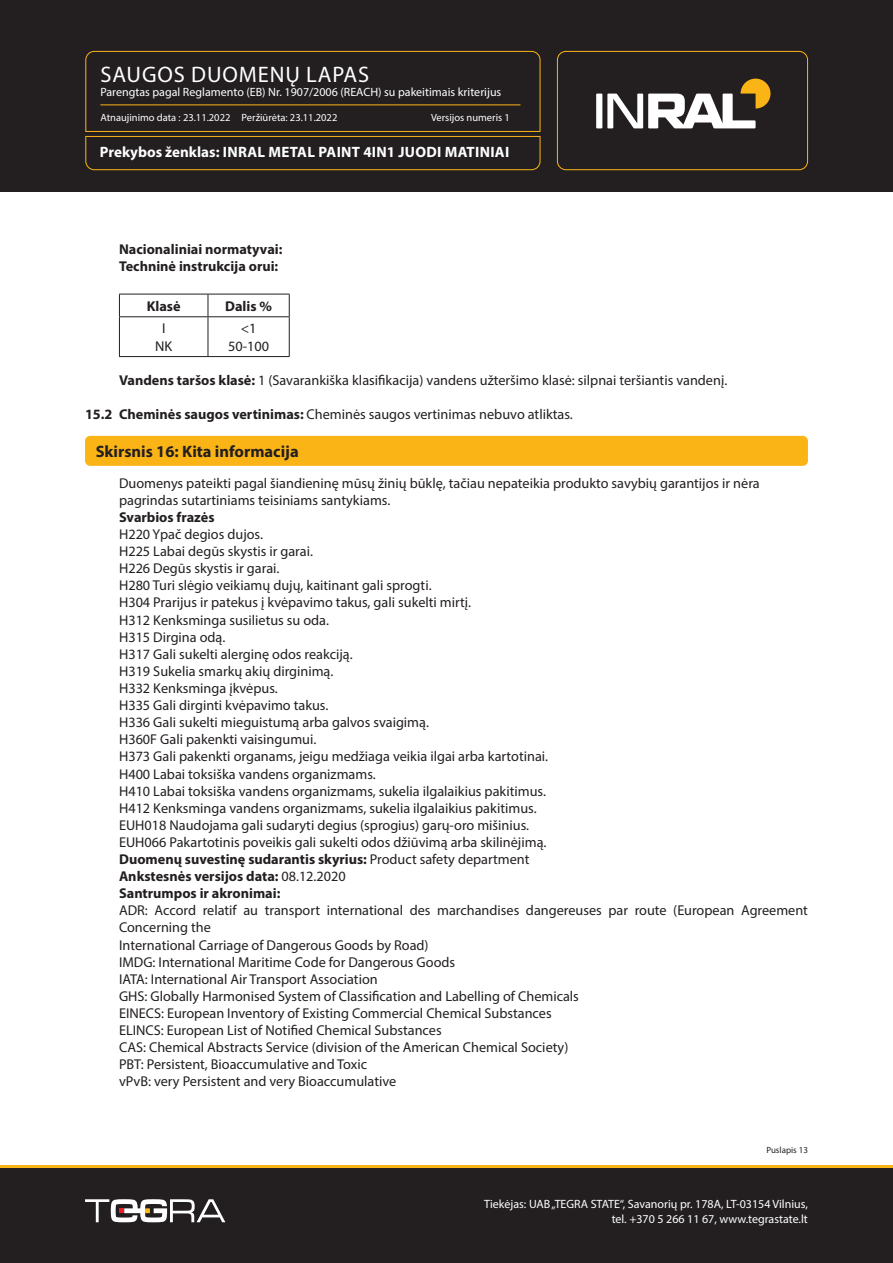
<style>
.page{position:relative;width:893px;height:1263px;background:#fff}
.page>*{position:absolute;margin:0;border:0;box-sizing:border-box;transform-origin:0 0}
.t1{font:22.5px "Myriad Pro";letter-spacing:.04em;color:#fff}
.Skyrius_baltas{font:700 16.5px "Myriad Pro";color:#231f20}
.t2{font:700 15px "Myriad Pro";letter-spacing:.02em;color:#fff}
.Tekstas_paprastas_Bo{font:14.25px/17.1px "Myriad Pro";color:#231f20}
.Tekstas_paprastas_Bo-2{font:700 14.25px "Myriad Pro";color:#231f20}
.Tekstas_paprastas{font:700 14.25px "Myriad Pro";color:#231f20}
.Tekstas_paprastas-2{font:14.25px "Myriad Pro";color:#231f20}
.t3{font:12px/14.4px "Myriad Pro";color:#fff;text-align:right}
.t4{font:10.5px "Myriad Pro";color:#fff}
.t5{font:9px "Myriad Pro";color:#231f20}
.s1{font-weight:700}
.s2{font-weight:400}
</style>
<div class="page">
<div style="left:0;top:1165px;width:893px;height:98px;background:#231f20"></div>
<div style="left:0;top:0;width:893px;height:191px;background:#231f20"></div>
<svg style="left:85px;top:51px;width:456px;height:119px"></svg>
<div style="left:557px;top:51px;width:251px;height:119px;border:1px solid #fbb416;border-radius:9px"></div>
<hr style="left:100px;top:104px;width:420px;height:1px;background:#fbb416">
<svg style="left:85px;top:1199px;width:140px;height:23px"></svg>
<div style="left:596px;top:94px;width:6px;height:34px;background:#fff"></div>
<svg style="left:607px;top:79px;width:163px;height:49px"></svg>
<hr style="left:0;top:1165px;width:893px;height:2px;background:#fbb416">
<hr style="left:119px;top:294px;width:89px;height:1px;background:#231f20">
<svg style="left:119px;top:294px;width:1px;height:22px"></svg>
<hr style="left:208px;top:294px;width:82px;height:1px;background:#231f20">
<svg style="left:208px;top:294px;width:1px;height:22px"></svg>
<svg style="left:289px;top:294px;width:1px;height:22px"></svg>
<hr style="left:119px;top:316px;width:89px;height:1px;background:#231f20">
<hr style="left:119px;top:317px;width:1px;height:39px;background:#231f20">
<hr style="left:208px;top:316px;width:82px;height:1px;background:#231f20">
<hr style="left:208px;top:317px;width:1px;height:39px;background:#231f20">
<hr style="left:289px;top:317px;width:1px;height:39px;background:#231f20">
<hr style="left:119px;top:356px;width:89px;height:1px;background:#231f20">
<hr style="left:208px;top:356px;width:82px;height:1px;background:#231f20">
<div style="left:85px;top:436px;width:723px;height:30px;background:#fbb416;border-radius:5px"></div>
<h1 class="t1" style="left:101px;top:60px;width:270px">SAUGOS DUOMENŲ LAPAS</h1>
<p class="t3" style="left:100px;top:85px;width:402px">Parengtas pagal Reglamento (EB) Nr. 1907/2006 (REACH) su pakeitimais kriterijus</p>
<p class="t4" style="left:100px;top:111px;width:238px">Atnaujinimo data : 23.11.2022 Peržiūrėta: 23.11.2022</p>
<p class="t4" style="left:431px;top:111px;width:80px">Versijos numeris 1</p>
<p class="t2" style="left:100px;top:143px;width:411px">Prekybos ženklas: INRAL METAL PAINT 4IN1 JUODI MATINIAI</p>
<p class="Tekstas_paprastas_Bo-2" style="left:119px;top:239px;width:165px">Nacionaliniai normatyvai:</p>
<p class="Tekstas_paprastas_Bo-2" style="left:119px;top:256px;width:161px">Techninė instrukcija orui:</p>
<p class="Tekstas_paprastas" style="left:147px;top:297px;width:35px">Klasė</p>
<p class="Tekstas_paprastas" style="left:225px;top:297px;width:48px">Dalis %</p>
<p class="Tekstas_paprastas-2" style="left:162px;top:320px;width:5px">I</p>
<p class="Tekstas_paprastas-2" style="left:155px;top:337px;width:19px">NK</p>
<p class="Tekstas_paprastas-2" style="left:241px;top:320px;width:17px">&lt;1</p>
<p class="Tekstas_paprastas-2" style="left:228px;top:337px;width:42px">50-100</p>
<p class="Tekstas_paprastas_Bo" style="left:119px;top:372px;width:610px"><span class="s1">Vandens taršos klasė:</span> 1 (Savarankiška klasifikacija) vandens užteršimo klasė: silpnai teršiantis vandenį.</p>
<p class="Tekstas_paprastas_Bo" style="left:85px;top:406px;width:489px"><span class="s1">15.2 Cheminės saugos vertinimas:</span> Cheminės saugos vertinimas nebuvo atliktas.</p>
<p class="Skyrius_baltas" style="left:96px;top:441px;width:205px">Skirsnis 16: Kita informacija</p>
<p class="Tekstas_paprastas_Bo" style="left:119px;top:474px;width:642px">Duomenys pateikti pagal šiandieninę mūsų žinių būklę, tačiau nepateikia produkto savybių garantijos ir nėra</p>
<p class="Tekstas_paprastas_Bo" style="left:119px;top:491px;width:273px">pagrindas sutartiniams teisiniams santykiams.</p>
<p class="Tekstas_paprastas_Bo-2" style="left:119px;top:508px;width:97px">Svarbios frazės</p>
<p class="Tekstas_paprastas_Bo" style="left:119px;top:525px;width:145px">H220 Ypač degios dujos.</p>
<p class="Tekstas_paprastas_Bo" style="left:119px;top:543px;width:195px">H225 Labai degūs skystis ir garai.</p>
<p class="Tekstas_paprastas_Bo" style="left:119px;top:560px;width:162px">H226 Degūs skystis ir garai.</p>
<p class="Tekstas_paprastas_Bo" style="left:119px;top:577px;width:314px">H280 Turi slėgio veikiamų dujų, kaitinant gali sprogti.</p>
<p class="Tekstas_paprastas_Bo" style="left:119px;top:594px;width:354px">H304 Prarijus ir patekus į kvėpavimo takus, gali sukelti mirtį.</p>
<p class="Tekstas_paprastas_Bo" style="left:119px;top:611px;width:212px">H312 Kenksminga susilietus su oda.</p>
<p class="Tekstas_paprastas_Bo" style="left:119px;top:628px;width:108px">H315 Dirgina odą.</p>
<p class="Tekstas_paprastas_Bo" style="left:119px;top:645px;width:235px">H317 Gali sukelti alerginę odos reakciją.</p>
<p class="Tekstas_paprastas_Bo" style="left:119px;top:662px;width:216px">H319 Sukelia smarkų akių dirginimą.</p>
<p class="Tekstas_paprastas_Bo" style="left:119px;top:679px;width:160px">H332 Kenksminga įkvėpus.</p>
<p class="Tekstas_paprastas_Bo" style="left:119px;top:696px;width:211px">H335 Gali dirginti kvėpavimo takus.</p>
<p class="Tekstas_paprastas_Bo" style="left:119px;top:714px;width:311px">H336 Gali sukelti mieguistumą arba galvos svaigimą.</p>
<p class="Tekstas_paprastas_Bo" style="left:119px;top:731px;width:199px">H360F Gali pakenkti vaisingumui.</p>
<p class="Tekstas_paprastas_Bo" style="left:119px;top:748px;width:431px">H373 Gali pakenkti organams, jeigu medžiaga veikia ilgai arba kartotinai.</p>
<p class="Tekstas_paprastas_Bo" style="left:119px;top:765px;width:258px">H400 Labai toksiška vandens organizmams.</p>
<p class="Tekstas_paprastas_Bo" style="left:119px;top:782px;width:428px">H410 Labai toksiška vandens organizmams, sukelia ilgalaikius pakitimus.</p>
<p class="Tekstas_paprastas_Bo" style="left:119px;top:799px;width:419px">H412 Kenksminga vandens organizmams, sukelia ilgalaikius pakitimus.</p>
<p class="Tekstas_paprastas_Bo" style="left:119px;top:816px;width:412px">EUH018 Naudojama gali sudaryti degius (sprogius) garų-oro mišinius.</p>
<p class="Tekstas_paprastas_Bo" style="left:119px;top:833px;width:429px">EUH066 Pakartotinis poveikis gali sukelti odos džiūvimą arba skilinėjimą.</p>
<p class="Tekstas_paprastas_Bo-2" style="left:119px;top:850px;width:412px">Duomenų suvestinę sudarantis skyrius: <span class="s2">Product safety department</span></p>
<p class="Tekstas_paprastas_Bo-2" style="left:119px;top:867px;width:228px">Ankstesnės versijos data: <span class="s2">08.12.2020</span></p>
<p class="Tekstas_paprastas_Bo-2" style="left:119px;top:884px;width:163px">Santrumpos ir akronimai:</p>
<p class="Tekstas_paprastas_Bo" style="left:119px;top:902px;width:690px">ADR: Accord relatif au transport international des marchandises dangereuses par route (European Agreement<br>Concerning the</p>
<p class="Tekstas_paprastas_Bo" style="left:119px;top:936px;width:311px">International Carriage of Dangerous Goods by Road)</p>
<p class="Tekstas_paprastas_Bo" style="left:119px;top:953px;width:338px">IMDG: International Maritime Code for Dangerous Goods</p>
<p class="Tekstas_paprastas_Bo" style="left:119px;top:970px;width:260px">IATA: International Air Transport Association</p>
<p class="Tekstas_paprastas_Bo" style="left:119px;top:987px;width:461px">GHS: Globally Harmonised System of Classification and Labelling of Chemicals</p>
<p class="Tekstas_paprastas_Bo" style="left:119px;top:1004px;width:434px">EINECS: European Inventory of Existing Commercial Chemical Substances</p>
<p class="Tekstas_paprastas_Bo" style="left:119px;top:1021px;width:324px">ELINCS: European List of Notified Chemical Substances</p>
<p class="Tekstas_paprastas_Bo" style="left:119px;top:1038px;width:451px">CAS: Chemical Abstracts Service (division of the American Chemical Society)</p>
<p class="Tekstas_paprastas_Bo" style="left:119px;top:1056px;width:250px">PBT: Persistent, Bioaccumulative and Toxic</p>
<p class="Tekstas_paprastas_Bo" style="left:119px;top:1073px;width:279px">vPvB: very Persistent and very Bioaccumulative</p>
<p class="t5" style="left:766px;top:1144px;width:43px">Puslapis 13</p>
<p class="t3" style="left:484px;top:1197px;width:325px">Tiekėjas: UAB „TEGRA STATE“, Savanorių pr. 178A, LT-03154 Vilnius, tel. +370 5 266 11 67, www.tegrastate.lt</p>
</div>
